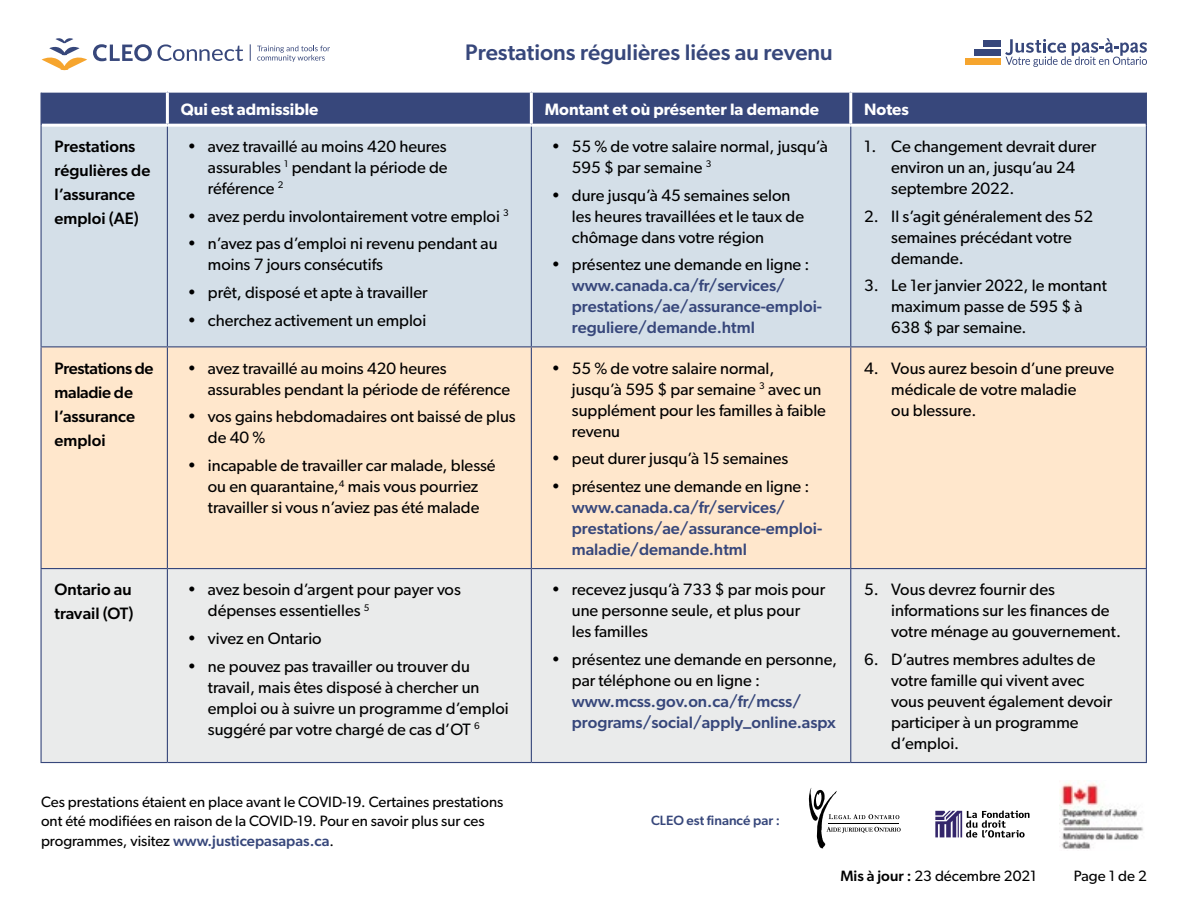
<style>
.page{position:relative;width:1188px;height:918px;background:#fff}
.page>*{position:absolute;margin:0;border:0;box-sizing:border-box;transform-origin:0 0}
.t1{font:500 22.5px "Gibson";color:#37477b}
.t2{font:16.5px/21px "Gibson";color:#000}
.t3{font:500 16.5px/21px "Gibson";color:#37477b}
.t4{font:500 16.5px/24px "Gibson";color:#000}
.t5{font:600 16.5px "Gibson";color:#fff}
.t6{font:500 16.5px/24px "Gibson";letter-spacing:-.02em;color:#000}
.t7{font:15px/19.5px "Gibson";color:#000}
.t8{font:500 13.5px "Gibson";color:#37477b}
.s1{font-weight:500;color:#37477b}
.s2{font-weight:500}
</style>
<div class="page">
<div style="left:42px;top:93px;width:1104px;height:31px;background:#37477b"></div>
<div style="left:42px;top:127px;width:1104px;height:219px;background:#d4dfe8"></div>
<div style="left:42px;top:347px;width:1104px;height:221px;background:#ffe7cc"></div>
<div style="left:42px;top:569px;width:1104px;height:193px;background:#eaebeb"></div>
<hr style="left:166px;top:93px;width:3px;height:31px;background:#fff">
<hr style="left:530px;top:93px;width:3px;height:31px;background:#fff">
<hr style="left:849px;top:93px;width:3px;height:31px;background:#fff">
<hr style="left:167px;top:127px;width:1px;height:219px;background:#37477b">
<hr style="left:531px;top:127px;width:1px;height:219px;background:#37477b">
<hr style="left:850px;top:127px;width:1px;height:219px;background:#37477b">
<hr style="left:40px;top:346px;width:127px;height:1px;background:#37477b">
<hr style="left:167px;top:346px;width:364px;height:1px;background:#37477b">
<hr style="left:167px;top:347px;width:1px;height:221px;background:#37477b">
<hr style="left:531px;top:346px;width:320px;height:1px;background:#37477b">
<hr style="left:531px;top:347px;width:1px;height:221px;background:#37477b">
<hr style="left:851px;top:346px;width:296px;height:1px;background:#37477b">
<hr style="left:850px;top:347px;width:1px;height:221px;background:#37477b">
<hr style="left:167px;top:569px;width:1px;height:193px;background:#37477b">
<hr style="left:531px;top:569px;width:1px;height:193px;background:#37477b">
<hr style="left:850px;top:569px;width:1px;height:193px;background:#37477b">
<hr style="left:40px;top:125px;width:2px;height:221px;background:#37477b">
<hr style="left:40px;top:347px;width:2px;height:221px;background:#37477b">
<hr style="left:40px;top:569px;width:2px;height:193px;background:#37477b">
<hr style="left:1146px;top:125px;width:1px;height:221px;background:#37477b">
<hr style="left:1146px;top:347px;width:1px;height:221px;background:#37477b">
<hr style="left:1146px;top:569px;width:1px;height:193px;background:#37477b">
<hr style="left:1146px;top:93px;width:1px;height:32px;background:#37477b">
<hr style="left:40px;top:93px;width:2px;height:32px;background:#37477b">
<hr style="left:40px;top:568px;width:127px;height:1px;background:#37477b">
<hr style="left:167px;top:568px;width:364px;height:1px;background:#37477b">
<hr style="left:531px;top:568px;width:320px;height:1px;background:#37477b">
<hr style="left:851px;top:568px;width:296px;height:1px;background:#37477b">
<hr style="left:40px;top:762px;width:127px;height:1px;background:#37477b">
<hr style="left:167px;top:762px;width:364px;height:1px;background:#37477b">
<hr style="left:531px;top:762px;width:320px;height:1px;background:#37477b">
<hr style="left:851px;top:762px;width:296px;height:1px;background:#37477b">
<svg style="left:250px;top:44px;width:1px;height:17px"></svg>
<svg style="left:42px;top:38px;width:45px;height:32px"></svg>
<svg style="left:93px;top:44px;width:150px;height:17px"></svg>
<svg style="left:257px;top:46px;width:73px;height:16px"></svg>
<div style="left:974px;top:49px;width:27px;height:7px;background:#37477b"></div>
<div style="left:966px;top:58px;width:35px;height:7px;background:#f6a52e"></div>
<div style="left:983px;top:40px;width:18px;height:7px;background:#37477b"></div>
<svg style="left:1005px;top:38px;width:142px;height:29px"></svg>
<svg style="left:935px;top:811px;width:95px;height:27px"></svg>
<svg style="left:809px;top:788px;width:92px;height:61px"></svg>
<img style="left:1060px;top:781px;width:84px;height:68px">
<h1 class="t1" style="left:465px;top:39px;width:369px">Prestations régulières liées au revenu</h1>
<p class="t5" style="left:181px;top:99px;width:139px">Qui est admissible</p>
<p class="t5" style="left:545px;top:99px;width:276px">Montant et où présenter la demande</p>
<p class="t5" style="left:864px;top:99px;width:46px">Notes</p>
<p class="t4" style="left:55px;top:134px;width:97px">Prestations régulières de l’assurance emploi (AE)</p>
<p class="t2" style="left:208px;top:135px;width:241px;text-align:justify;text-indent:-20px">• avez travaillé au moins 420 heures assurables <sup>1</sup> pendant la période de référence <sup>2</sup></p>
<p class="t2" style="left:188px;top:205px;width:323px">• avez perdu involontairement votre emploi <sup>3</sup></p>
<p class="t2" style="left:208px;top:233px;width:291px;text-indent:-20px">• n’avez pas d’emploi ni revenu pendant au moins 7 jours consécutifs</p>
<p class="t2" style="left:188px;top:282px;width:241px">• prêt, disposé et apte à travailler</p>
<p class="t2" style="left:188px;top:309px;width:240px">• cherchez activement un emploi</p>
<p class="t6" style="left:55px;top:356px;width:100px">Prestations de maladie de l’assurance emploi</p>
<p class="t2" style="left:208px;top:357px;width:304px;text-indent:-20px">• avez travaillé au moins 420 heures assurables pendant la période de référence</p>
<p class="t2" style="left:208px;top:406px;width:309px;text-indent:-20px">• vos gains hebdomadaires ont baissé de plus de 40 %</p>
<p class="t2" style="left:188px;top:455px;width:309px;text-align:center">• incapable de travailler car malade, blessé ou en quarantaine,<sup>4</sup> mais vous pourriez travailler si vous n’aviez pas été malade</p>
<p class="t4" style="left:55px;top:577px;width:80px">Ontario au travail (OT)</p>
<p class="t2" style="left:208px;top:579px;width:254px;text-indent:-20px">• avez besoin d’argent pour payer vos dépenses essentielles <sup>5</sup></p>
<p class="t2" style="left:188px;top:628px;width:136px">• vivez en Ontario</p>
<p class="t2" style="left:208px;top:655px;width:302px;text-indent:-20px">• ne pouvez pas travailler ou trouver du travail, mais êtes disposé à chercher un emploi ou à suivre un programme d’emploi suggéré par votre chargé de cas d’OT <sup>6</sup></p>
<p class="t7" style="left:41px;top:792px;width:464px">Ces prestations étaient en place avant le COVID-19. Certaines prestations ont été modifiées en raison de la COVID-19. Pour en savoir plus sur ces programmes, visitez <span class="s1">www.justicepasapas.ca</span>.</p>
<p class="t2" style="left:572px;top:135px;width:258px;text-indent:-20px">• 55 % de votre salaire normal, jusqu’à<br>595 $ par semaine <sup>3</sup></p>
<p class="t2" style="left:572px;top:184px;width:234px;text-indent:-20px">• dure jusqu’à 45 semaines selon les heures travaillées et le taux de chômage dans votre région</p>
<p class="t2" style="left:552px;top:254px;width:259px">• présentez une demande en ligne :</p>
<p class="t3" style="left:572px;top:275px;width:252px">www.canada.ca/fr/services/ prestations/ae/assurance-emploi&shy;reguliere/demande.html</p>
<p class="t2" style="left:572px;top:357px;width:256px;text-indent:-20px">• 55 % de votre salaire normal, jusqu’à 595 $ par semaine <sup>3</sup> avec un supplément pour les familles à faible revenu</p>
<p class="t2" style="left:552px;top:448px;width:238px">• peut durer jusqu’à 15 semaines</p>
<p class="t2" style="left:552px;top:476px;width:259px">• présentez une demande en ligne :</p>
<p class="t3" style="left:572px;top:497px;width:252px">www.canada.ca/fr/services/ prestations/ae/assurance-emploi&shy;maladie/demande.html</p>
<p class="t2" style="left:572px;top:579px;width:255px;text-indent:-20px">• recevez jusqu’à 733 $ par mois pour une personne seule, et plus pour<br>les familles</p>
<p class="t2" style="left:572px;top:649px;width:267px;text-indent:-20px">• présentez une demande en personne, par téléphone ou en ligne :</p>
<p class="t3" style="left:572px;top:691px;width:266px">www.mcss.gov.on.ca/fr/mcss/ programs/social/apply_online.aspx</p>
<p class="t8" style="left:651px;top:813px;width:131px">CLEO est financé par :</p>
<p class="t2" style="left:891px;top:135px;width:207px;text-indent:-27px">1. Ce changement devrait durer environ un an, jusqu’au 24 septembre 2022.</p>
<p class="t2" style="left:891px;top:205px;width:203px;text-indent:-27px">2. Il s’agit généralement des 52 semaines précédant votre demande.</p>
<p class="t2" style="left:891px;top:275px;width:217px;text-indent:-27px">3. Le 1er janvier 2022, le montant maximum passe de 595 $ à<br>638 $ par semaine.</p>
<p class="t2" style="left:891px;top:357px;width:225px;text-indent:-27px">4. Vous aurez besoin d’une preuve médicale de votre maladie<br>ou blessure.</p>
<p class="t2" style="left:891px;top:579px;width:231px;text-indent:-27px">5. Vous devrez fournir des informations sur les finances de votre ménage au gouvernement.</p>
<p class="t2" style="left:891px;top:649px;width:223px;text-indent:-27px">6. D’autres membres adultes de votre famille qui vivent avec vous peuvent également devoir participer à un programme d’emploi.</p>
<p class="t7" style="left:840px;top:865px;width:198px"><span class="s2">Mis à jour :</span> 23 décembre 2021</p>
<p class="t7" style="left:1074px;top:865px;width:75px">Page 1 de 2</p>
</div>
